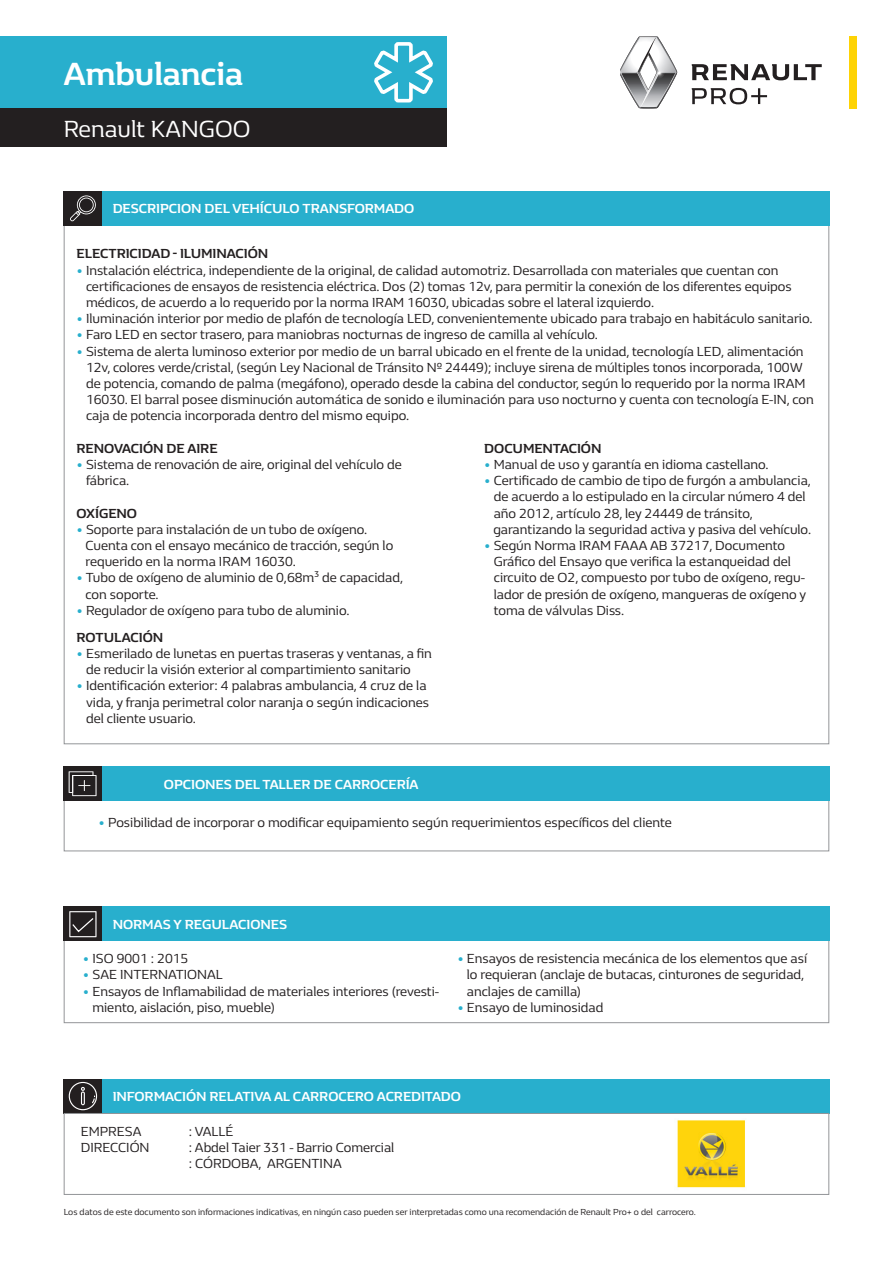
<style>
.page{position:relative;width:893px;height:1263px;background:#fff}
.page>*{position:absolute;margin:0;border:0;box-sizing:border-box;transform-origin:0 0}
.t1{font:700 33px "Renault Life";color:#fff}
.t2{font:24px "Renault Life";color:#fff}
.t3{font:13.5px/16.2px "Renault Life";color:#231f20}
.t4{font:700 13.5px "Renault Life";color:#fff}
.t5{font:700 13.5px "Renault Life";color:#231f20}
.t6{font:9px "Renault Life";color:#231f20}
.s1{color:#28afcd}
</style>
<div class="page">
<div style="left:64px;top:767px;width:765px;height:84px;border:1px solid #939598"></div>
<div style="left:64px;top:907px;width:765px;height:116px;border:1px solid #939598"></div>
<svg style="left:692px;top:64px;width:130px;height:16px"></svg>
<div style="left:850px;top:36px;width:7px;height:72px;background:#fed304"></div>
<svg style="left:620px;top:36px;width:57px;height:72px"></svg>
<svg style="left:692px;top:88px;width:75px;height:16px"></svg>
<div style="left:64px;top:767px;width:38px;height:34px;background:#231f20"></div>
<div style="left:64px;top:907px;width:38px;height:34px;background:#231f20"></div>
<div style="left:102px;top:767px;width:727px;height:34px;background:#28afcd"></div>
<div style="left:102px;top:907px;width:727px;height:34px;background:#28afcd"></div>
<svg style="left:69px;top:771px;width:28px;height:25px"></svg>
<svg style="left:69px;top:911px;width:28px;height:26px"></svg>
<div style="left:0;top:36px;width:446px;height:72px;background:#28afcd"></div>
<div style="left:0;top:108px;width:447px;height:39px;background:#231f20"></div>
<svg style="left:374px;top:42px;width:59px;height:61px"></svg>
<div style="left:64px;top:191px;width:38px;height:34px;background:#231f20"></div>
<div style="left:102px;top:191px;width:727px;height:34px;background:#28afcd"></div>
<svg style="left:70px;top:195px;width:26px;height:26px"></svg>
<div style="left:64px;top:1079px;width:38px;height:34px;background:#231f20"></div>
<div style="left:102px;top:1079px;width:727px;height:34px;background:#28afcd"></div>
<svg style="left:69px;top:1082px;width:28px;height:28px"></svg>
<img style="left:677px;top:1120px;width:68px;height:68px">
<div style="left:64px;top:1113px;width:765px;height:82px;border:1px solid #939598"></div>
<p class="t1" style="left:64px;top:52px;width:181px">Ambulancia</p>
<p class="t2" style="left:64px;top:113px;width:188px">Renault KANGOO</p>
<p class="t4" style="left:113px;top:200px;width:303px">DESCRIPCION DEL VEHÍCULO TRANSFORMADO</p>
<p class="t5" style="left:77px;top:245px;width:193px">ELECTRICIDAD / ILUMINACIÓN</p>
<p class="t3" style="left:86px;top:261px;width:707px;text-indent:-10px"><span class="s1">•</span> Instalación eléctrica, independiente de la original, de calidad automotriz. Desarrollada con materiales que cuentan con certificaciones de ensayos de resistencia eléctrica. Dos (2) tomas 12v, para permitir la conexión de los diferentes equipos médicos, de acuerdo a lo requerido por la norma IRAM 16030, ubicadas sobre el lateral izquierdo.</p>
<p class="t3" style="left:77px;top:310px;width:737px"><span class="s1">•</span> Iluminación interior por medio de plafón de tecnología LED, convenientemente ubicado para trabajo en habitáculo sanitario.</p>
<p class="t3" style="left:77px;top:326px;width:523px"><span class="s1">•</span> Faro LED en sector trasero, para maniobras nocturnas de ingreso de camilla al vehículo.</p>
<p class="t3" style="left:86px;top:342px;width:729px;text-indent:-10px"><span class="s1">•</span> Sistema de alerta luminoso exterior por medio de un barral ubicado en el frente de la unidad, tecnología LED, alimentación 12v, colores verde/cristal, (según Ley Nacional de Tránsito Nº 24449); incluye sirena de múltiples tonos incorporada, 100W de potencia, comando de palma (megáfono), operado desde la cabina del conductor, según lo requerido por la norma IRAM 16030. El barral posee disminución automática de sonido e iluminación para uso nocturno y cuenta con tecnología E-IN, con caja de potencia incorporada dentro del mismo equipo.</p>
<p class="t5" style="left:77px;top:439px;width:143px">RENOVACIÓN DE AIRE</p>
<p class="t3" style="left:86px;top:456px;width:317px;text-indent:-10px"><span class="s1">•</span> Sistema de renovación de aire, original del vehículo de fábrica.</p>
<p class="t5" style="left:77px;top:504px;width:62px">OXÍGENO</p>
<p class="t3" style="left:77px;top:521px;width:292px"><span class="s1">•</span> Soporte para instalación de un tubo de oxígeno.</p>
<p class="t3" style="left:86px;top:537px;width:309px">Cuenta con el ensayo mecánico de tracción, según lo</p>
<p class="t3" style="left:86px;top:553px;width:212px">requerido en la norma IRAM 16030.</p>
<p class="t3" style="left:77px;top:569px;width:328px"><span class="s1">•</span> Tubo de oxígeno de aluminio de 0,68m³ de capacidad,</p>
<p class="t3" style="left:86px;top:585px;width:75px">con soporte.</p>
<p class="t3" style="left:77px;top:602px;width:274px"><span class="s1">•</span> Regulador de oxígeno para tubo de aluminio.</p>
<p class="t5" style="left:77px;top:628px;width:88px">ROTULACIÓN</p>
<p class="t3" style="left:86px;top:645px;width:347px;text-indent:-10px"><span class="s1">•</span> Esmerilado de lunetas en puertas traseras y ventanas, a fin de reducir la visión exterior al compartimiento sanitario</p>
<p class="t3" style="left:86px;top:677px;width:345px;text-indent:-10px"><span class="s1">•</span> Identificación exterior: 4 palabras ambulancia, 4 cruz de la vida, y franja perimetral color naranja o según indicaciones del cliente usuario.</p>
<p class="t5" style="left:484px;top:439px;width:119px">DOCUMENTACIÓN</p>
<p class="t3" style="left:484px;top:456px;width:286px"><span class="s1">•</span> Manual de uso y garantía en idioma castellano.</p>
<p class="t3" style="left:494px;top:472px;width:319px;text-indent:-10px"><span class="s1">•</span> Certificado de cambio de tipo de furgón a ambulancia, de acuerdo a lo estipulado en la circular número 4 del año 2012, artículo 28, ley 24449 de tránsito,</p>
<p class="t3" style="left:493px;top:521px;width:319px">garantizando la seguridad activa y pasiva del vehículo.</p>
<p class="t3" style="left:494px;top:537px;width:314px;text-indent:-10px"><span class="s1">•</span> Según Norma IRAM FAAA AB 37217, Documento Gráfico del Ensayo que verifica la estanqueidad del circuito de O2, compuesto por tubo de oxígeno, regu&shy;lador de presión de oxígeno, mangueras de oxígeno y toma de válvulas Diss.</p>
<p class="t4" style="left:164px;top:775px;width:256px">OPCIONES DEL TALLER DE CARROCERÍA</p>
<p class="t3" style="left:99px;top:814px;width:575px"><span class="s1">•</span> Posibilidad de incorporar o modificar equipamiento según requerimientos específicos del cliente</p>
<p class="t4" style="left:113px;top:915px;width:176px">NORMAS Y REGULACIONES</p>
<p class="t3" style="left:83px;top:950px;width:107px"><span class="s1">•</span> ISO 9001 : 2015</p>
<p class="t3" style="left:83px;top:966px;width:142px"><span class="s1">•</span> SAE INTERNATIONAL</p>
<p class="t3" style="left:92px;top:982px;width:348px;text-indent:-10px"><span class="s1">•</span> Ensayos de Inflamabilidad de materiales interiores (revesti&shy;miento, aislación, piso, mueble)</p>
<p class="t3" style="left:467px;top:950px;width:342px;text-indent:-10px"><span class="s1">•</span> Ensayos de resistencia mecánica de los elementos que así lo requieran (anclaje de butacas, cinturones de seguridad, anclajes de camilla)</p>
<p class="t3" style="left:457px;top:999px;width:148px"><span class="s1">•</span> Ensayo de luminosidad</p>
<p class="t4" style="left:113px;top:1087px;width:350px">INFORMACIÓN RELATIVA AL CARROCERO ACREDITADO</p>
<p class="t3" style="left:81px;top:1123px;width:62px">EMPRESA</p>
<p class="t3" style="left:189px;top:1123px;width:46px">: VALLÉ</p>
<p class="t3" style="left:81px;top:1139px;width:70px">DIRECCIÓN</p>
<p class="t3" style="left:189px;top:1139px;width:207px">: Abdel Taier 331 - Barrio Comercial</p>
<p class="t3" style="left:189px;top:1155px;width:154px">: CÓRDOBA, ARGENTINA</p>
<p class="t6" style="left:64px;top:1206px;width:633px">Los datos de este documento son informaciones indicativas, en ningún caso pueden ser interpretadas como una recomendación de Renault Pro+ o del carrocero.</p>
</div>
